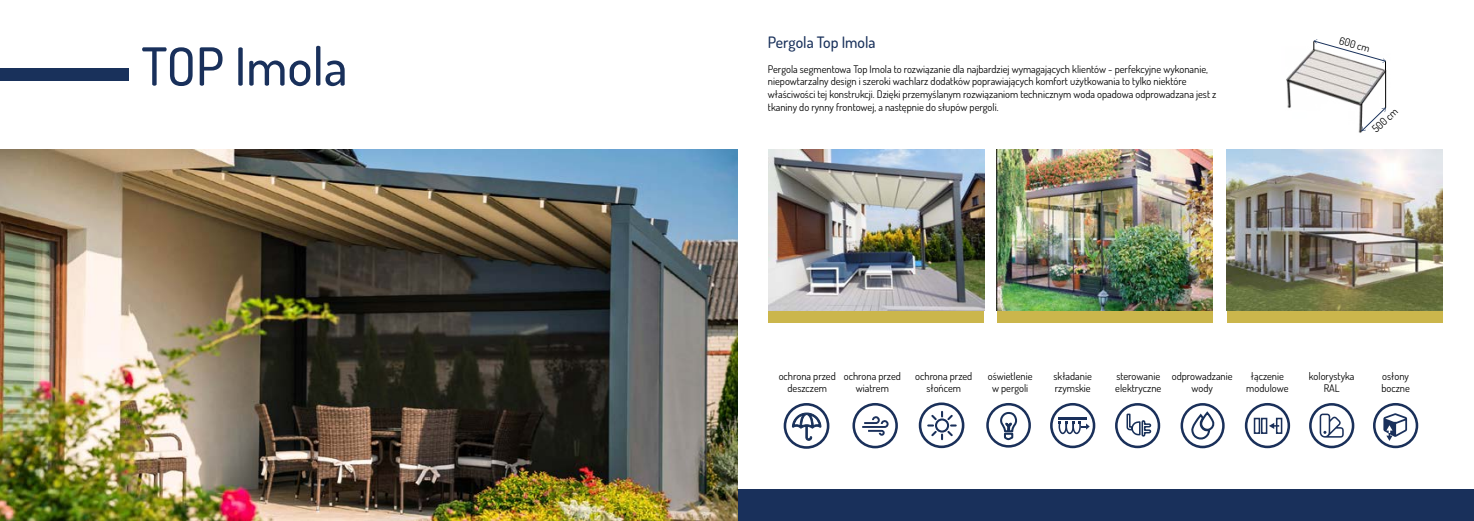
<style>
.page{position:relative;width:1474px;height:521px;background:#fff}
.page>*{position:absolute;margin:0;border:0;box-sizing:border-box;transform-origin:0 0}
.t1{font:500 52.5px "Dosis";color:#19305b}
.t2{font:500 15.75px "Dosis";color:#19315b}
.t3{font:10.5px/12.6px "Dosis";color:#000;text-align:center}
</style>
<div class="page">
<div style="left:0;top:68px;width:129px;height:13px;background:#19315b"></div>
<div style="left:737px;top:489px;width:736px;height:32px;background:#19305b"></div>
<div style="left:768px;top:310px;width:216px;height:13px;background:#cbb64c"></div>
<div style="left:996px;top:310px;width:216px;height:13px;background:#cbb64c"></div>
<div style="left:1226px;top:310px;width:216px;height:13px;background:#cbb64c"></div>
<img style="left:0;top:149px;width:737px;height:372px">
<img style="left:996px;top:149px;width:216px;height:161px">
<img style="left:1226px;top:149px;width:216px;height:161px">
<img style="left:768px;top:149px;width:216px;height:161px">
<img style="left:1286px;top:49px;width:101px;height:84px">
<svg style="left:1360px;top:107px;width:26px;height:25px"></svg>
<svg style="left:1313px;top:39px;width:73px;height:31px"></svg>
<hr style="left:1385px;top:70px;width:1px;height:38px;background:#000">
<svg style="left:783px;top:403px;width:46px;height:46px"></svg>
<svg style="left:852px;top:403px;width:45px;height:45px"></svg>
<svg style="left:918px;top:402px;width:46px;height:46px"></svg>
<svg style="left:986px;top:403px;width:44px;height:45px"></svg>
<svg style="left:1115px;top:403px;width:45px;height:45px"></svg>
<svg style="left:1180px;top:403px;width:44px;height:45px"></svg>
<svg style="left:1244px;top:403px;width:46px;height:45px"></svg>
<svg style="left:1373px;top:403px;width:45px;height:45px"></svg>
<svg style="left:1309px;top:403px;width:45px;height:45px"></svg>
<svg style="left:1050px;top:403px;width:45px;height:45px"></svg>
<hr style="left:1058px;top:417px;width:28px;height:3px;background:#1a305b">
<h1 class="t1" style="left:141px;top:32px;width:208px">TOP Imola</h1>
<h2 class="t2" style="left:768px;top:32px;width:109px">Pergola Top Imola</h2>
<p class="t3" style="left:768px;top:62px;width:450px;text-align:left">Pergola segmentowa Top Imola to rozwiązanie dla najbardziej wymagających klientów - perfekcyjne wykonanie, niepowtarzalny design i szeroki wachlarz dodatków poprawiających komfort użytkowania to tylko niektóre właściwości tej konstrukcji. Dzięki przemyślanym rozwiązaniom technicznym woda opadowa odprowadzana jest z tkaniny do rynny frontowej, a następnie do słupów pergoli.</p>
<p class="t3" style="left:1341px;top:34px;width:33px;rotate:16deg">600 cm</p>
<p class="t3" style="left:1369px;top:126px;width:32px;rotate:-44deg">500 cm</p>
<p class="t3" style="left:778px;top:369px;width:59px">ochrona przed deszczem</p>
<p class="t3" style="left:987px;top:369px;width:46px">oświetlenie w pergoli</p>
<p class="t3" style="left:1053px;top:369px;width:40px;text-align:left">składanie rzymskie</p>
<p class="t3" style="left:1115px;top:369px;width:48px;text-align:left">sterowanie elektryczne</p>
<p class="t3" style="left:1171px;top:369px;width:62px">odprowadzanie wody</p>
<p class="t3" style="left:1246px;top:369px;width:44px">łączenie modulowe</p>
<p class="t3" style="left:1308px;top:369px;width:47px">kolorystyka<br>RAL</p>
<p class="t3" style="left:1381px;top:369px;width:30px;text-align:left">osłony boczne</p>
<p class="t3" style="left:843px;top:369px;width:59px">ochrona przed wiatrem</p>
<p class="t3" style="left:915px;top:369px;width:59px">ochrona przed słońcem</p>
</div>
